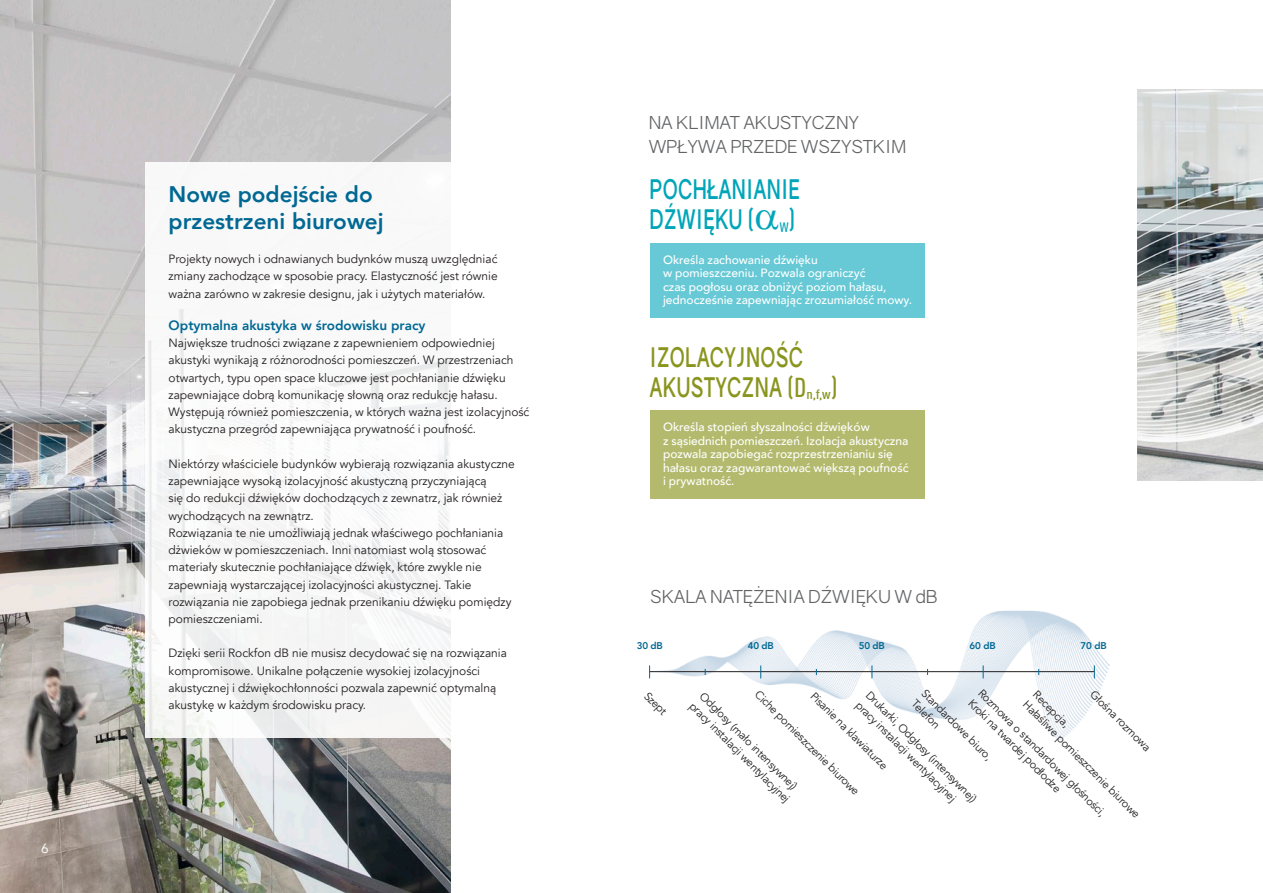
<style>
.page{position:relative;width:1263px;height:893px;background:#fff}
.page>*{position:absolute;margin:0;border:0;box-sizing:border-box;transform-origin:0 0}
.t1{font:700 27px/30px "Gravity";letter-spacing:.01em;color:#8a951e;scale:.7 1}
.t2{font:700 27px/30px "Gravity";letter-spacing:.01em;color:#00a5b9;scale:.7 1}
.t3{font:800 22.5px/27px "Avenir";color:#006893}
.t4{font:18px/24px "Gravity";letter-spacing:-.01em;color:#636466}
.t5{font:800 13.5px "Avenir";color:#006893}
.t6{font:13.5px "Avenir";color:#fff}
.t7{font:12px/17.2px "Avenir";color:#231f20}
.t8{font:500 12px/13.5px "Avenir";color:#fff}
.t9{font:11.25px/14.2px "Avenir";color:#231f20}
.t10{font:800 9.75px "Avenir";letter-spacing:-.02em;color:#006893}
.s1{font-family:"DINOT";font-weight:500;font-stretch:condensed}
</style>
<div class="page">
<img style="left:0;top:0;width:451px;height:893px">
<img style="left:1137px;top:89px;width:126px;height:392px">
<img style="left:650px;top:610px;width:460px;height:130px">
<hr style="left:649px;top:671px;width:445px;height:1px;background:#231f20">
<svg style="left:649px;top:665px;width:1px;height:13px"></svg>
<svg style="left:760px;top:665px;width:1px;height:13px"></svg>
<svg style="left:871px;top:665px;width:1px;height:13px"></svg>
<svg style="left:983px;top:665px;width:1px;height:13px"></svg>
<svg style="left:1094px;top:665px;width:1px;height:13px"></svg>
<div style="left:145px;top:162px;width:408px;height:576px;background:#fff"></div>
<div style="left:650px;top:243px;width:275px;height:74px;background:#66c9d5"></div>
<div style="left:650px;top:410px;width:275px;height:88px;background:#b3ba6d"></div>
<p class="t6" style="left:41px;top:840px;width:9px">6</p>
<h2 class="t3" style="left:169px;top:180px;width:217px">Nowe podejście do przestrzeni biurowej</h2>
<p class="t7" style="left:169px;top:250px;width:331px;text-align:justify">Projekty nowych i odnawianych budynków muszą uwzględniać zmiany zachodzące w sposobie pracy. Elastyczność jest równie ważna zarówno w zakresie designu, jak i użytych materiałów.</p>
<p class="t5" style="left:169px;top:315px;width:258px">Optymalna akustyka w środowisku pracy</p>
<p class="t7" style="left:169px;top:334px;width:362px">Największe trudności związane z zapewnieniem odpowiedniej akustyki wynikają z różnorodności pomieszczeń. W przestrzeniach otwartych, typu open space kluczowe jest pochłanianie dźwięku zapewniające dobrą komunikację słowną oraz redukcję hałasu.<br>Występują również pomieszczenia, w których ważna jest izolacyjność akustyczna przegród zapewniająca prywatność i poufność.</p>
<p class="t7" style="left:169px;top:455px;width:348px">Niektórzy właściciele budynków wybierają rozwiązania akustyczne zapewniające wysoką izolacyjność akustyczną przyczyniającą<br>się do redukcji dźwięków dochodzących z zewnatrz, jak również wychodzących na zewnątrz.<br>Rozwiązania te nie umożliwiają jednak właściwego pochłaniania dżwieków w pomieszczeniach. Inni natomiast wolą stosować materiały skutecznie pochłaniające dźwięk, które zwykle nie zapewniają wystarczającej izolacyjności akustycznej. Takie rozwiązania nie zapobiega jednak przenikaniu dźwięku pomiędzy pomieszczeniami.</p>
<p class="t7" style="left:169px;top:645px;width:340px">Dzięki serii Rockfon dB nie musisz decydować się na rozwiązania kompromisowe. Unikalne połączenie wysokiej izolacyjności akustycznej i dźwiękochłonności pozwala zapewnić optymalną akustykę w każdym środowisku pracy.</p>
<h3 class="t4" style="left:649px;top:110px;width:259px">NA KLIMAT AKUSTYCZNY<br>WPŁYWA PRZEDE WSZYSTKIM</h3>
<h1 class="t2" style="left:650px;top:175px;width:216px">POCHŁANIANIE<br>DŹWIĘKU <span class="s1">(</span> <sub>W</sub><span class="s1">)</span></h1>
<p class="t8" style="left:663px;top:252px;width:251px">Określa zachowanie dźwięku<br>w pomieszczeniu. Pozwala ograniczyć<br>czas pogłosu oraz obniżyć poziom hałasu, jednocześnie zapewniając zrozumiałość mowy.</p>
<h1 class="t1" style="left:650px;top:342px;width:270px">IZOLACYJNOŚĆ<br>AKUSTYCZNA <span class="s1">(D</span><sub>n,f,w</sub><span class="s1">)</span></h1>
<p class="t8" style="left:663px;top:420px;width:247px">Określa stopień słyszalności dźwięków<br>z sąsiednich pomieszczeń. Izolacja akustyczna pozwala zapobiegać rozprzestrzenianiu się hałasu oraz zagwarantować większą poufność i prywatność.</p>
<h3 class="t4" style="left:650px;top:585px;width:289px">SKALA NATĘŻENIA DŹWIĘKU W dB</h3>
<p class="t10" style="left:637px;top:638px;width:28px">30 dB</p>
<p class="t10" style="left:748px;top:638px;width:28px">40 dB</p>
<p class="t10" style="left:859px;top:638px;width:28px">50 dB</p>
<p class="t10" style="left:970px;top:638px;width:28px">60 dB</p>
<p class="t10" style="left:1080px;top:638px;width:28px">70 dB</p>
<p class="t9" style="left:651px;top:689px;width:29px;rotate:45deg">Szept</p>
<p class="t9" style="left:928px;top:686px;width:96px;rotate:45deg">Standardowe biuro,<br>Telefon</p>
<p class="t9" style="left:1005px;top:666px;width:202px;line-height:23.4px;text-indent:40px;rotate:45deg">Hałaśliwe pomieszczenie biurowe<br>Rozmowa o standardowej głośności,</p>
<p class="t9" style="left:1040px;top:687px;width:48px;rotate:45deg">Recepcja,</p>
<p class="t9" style="left:1097px;top:687px;width:82px;rotate:45deg">Głośna rozmowa</p>
<p class="t9" style="left:762px;top:687px;width:144px;rotate:45deg">Ciche pomieszczenie biurowe</p>
<p class="t9" style="left:873px;top:688px;width:153px;rotate:45deg">Drukarki, Odgłosy (intensywnej) pracy instalacji wentylacyjnej</p>
<p class="t9" style="left:706px;top:689px;width:134px;rotate:45deg">Odgłosy (mało intensywnej)</p>
<p class="t9" style="left:817px;top:689px;width:106px;rotate:45deg">Pisanie na klawiaturze</p>
<p class="t9" style="left:975px;top:696px;width:128px;rotate:45deg">Kroki na twardej podłodze</p>
<p class="t9" style="left:696px;top:699px;width:138px;rotate:45deg">pracy instalacji wentylacyjnej</p>
</div>
